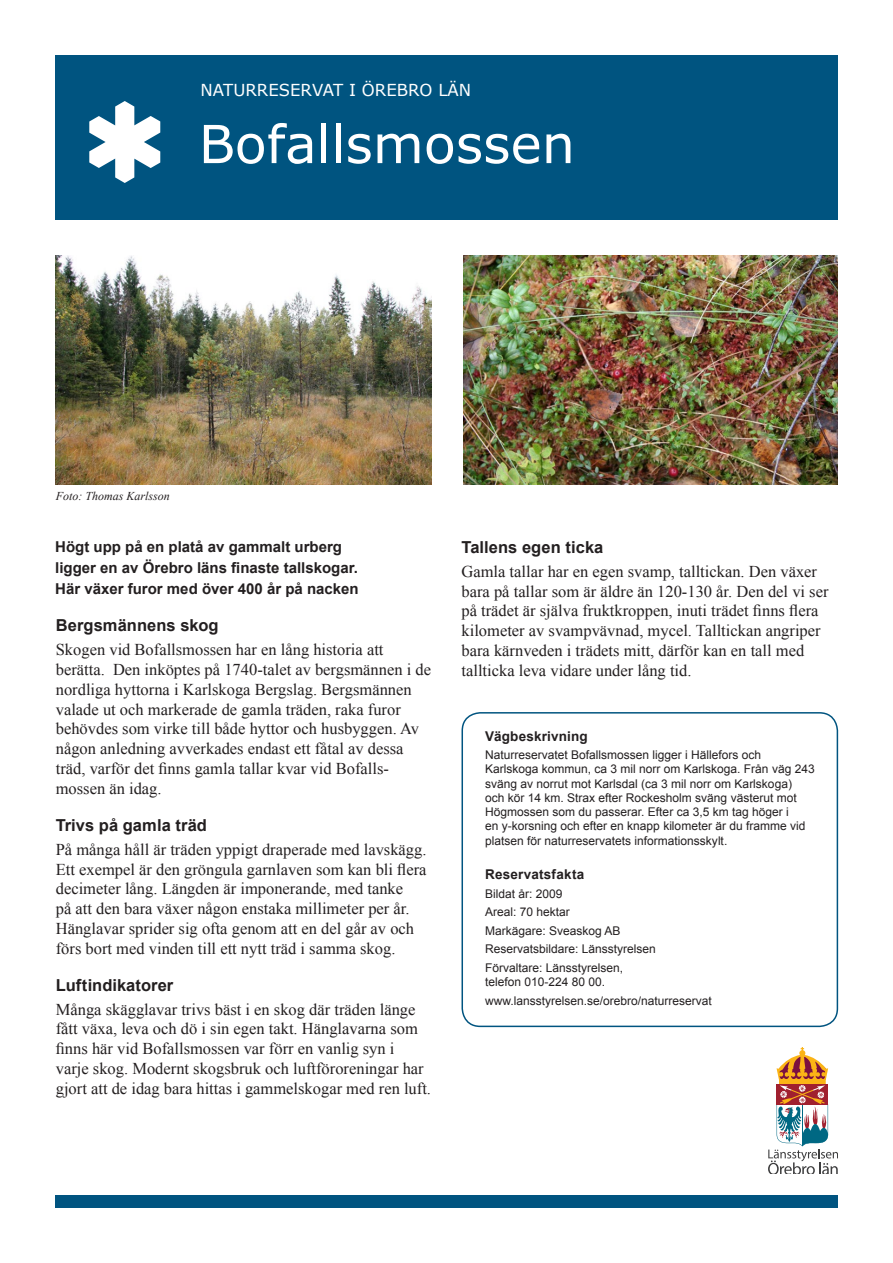
<style>
.page{position:relative;width:893px;height:1263px;background:#fff}
.page>*{position:absolute;margin:0;border:0;box-sizing:border-box;transform-origin:0 0}
.t1{font:52.5px "Verdana";color:#fff}
.t2{font:16.5px/19.8px "Times New Roman";color:#231f20}
.t3{font:700 16.5px "Arial";letter-spacing:.005em;color:#231f20}
.t4{font:16.5px "Verdana";color:#fff}
.t5{font:700 15px/21px "Arial";color:#231f20}
.t6{font:700 13.5px "Arial";letter-spacing:.015em;color:#231f20}
.t7{font:12px/14.2px "Arial";color:#231f20}
.t8{font:italic 12px "Times New Roman";color:#231f20}
</style>
<div class="page">
<div style="left:55px;top:55px;width:783px;height:165px;background:#005480"></div>
<svg style="left:89px;top:101px;width:71px;height:82px"></svg>
<svg style="left:768px;top:1047px;width:70px;height:127px"></svg>
<div style="left:55px;top:1195px;width:783px;height:13px;background:#005480"></div>
<div style="left:461px;top:712px;width:377px;height:315px;border:2px solid #005480;border-radius:18px"></div>
<img style="left:56px;top:255px;width:375px;height:230px">
<img style="left:464px;top:255px;width:374px;height:230px">
<p class="t4" style="left:201px;top:78px;width:272px">NATURRESERVAT I ÖREBRO LÄN</p>
<h1 class="t1" style="left:199px;top:108px;width:378px">Bofallsmossen</h1>
<p class="t8" style="left:56px;top:487px;width:116px">Foto: Thomas Karlsson</p>
<p class="t5" style="left:55px;top:536px;width:305px">Högt upp på en platå av gammalt urberg ligger en av Örebro läns finaste tallskogar.<br>Här växer furor med över 400 år på nacken</p>
<p class="t3" style="left:56px;top:614px;width:164px">Bergsmännens skog</p>
<p class="t2" style="left:56px;top:640px;width:377px">Skogen vid Bofallsmossen har en lång historia att berätta. Den inköptes på 1740-talet av bergsmännen i de nordliga hyttorna i Karlskoga Bergslag. Bergsmännen valade ut och markerade de gamla träden, raka furor behövdes som virke till både hyttor och husbyggen. Av någon anledning avverkades endast ett fåtal av dessa träd, varför det finns gamla tallar kvar vid Bofalls&shy;mossen än idag.</p>
<p class="t3" style="left:56px;top:814px;width:153px">Trivs på gamla träd</p>
<p class="t2" style="left:56px;top:839px;width:372px">På många håll är träden yppigt draperade med lavskägg.<br>Ett exempel är den gröngula garnlaven som kan bli flera decimeter lång. Längden är imponerande, med tanke<br>på att den bara växer någon enstaka millimeter per år.<br>Hänglavar sprider sig ofta genom att en del går av och förs bort med vinden till ett nytt träd i samma skog.</p>
<p class="t3" style="left:56px;top:974px;width:119px">Luftindikatorer</p>
<p class="t2" style="left:56px;top:999px;width:377px">Många skägglavar trivs bäst i en skog där träden länge fått växa, leva och dö i sin egen takt. Hänglavarna som finns här vid Bofallsmossen var förr en vanlig syn i varje skog. Modernt skogsbruk och luftföroreningar har gjort att de idag bara hittas i gammelskogar med ren luft.</p>
<p class="t3" style="left:461px;top:536px;width:143px">Tallens egen ticka</p>
<p class="t2" style="left:461px;top:561px;width:368px">Gamla tallar har en egen svamp, talltickan. Den växer bara på tallar som är äldre än 120-130 år. Den del vi ser på trädet är själva fruktkroppen, inuti trädet finns flera kilometer av svampvävnad, mycel. Talltickan angriper bara kärnveden i trädets mitt, därför kan en tall med tallticka leva vidare under lång tid.</p>
<p class="t6" style="left:485px;top:727px;width:104px">Vägbeskrivning</p>
<p class="t7" style="left:485px;top:748px;width:331px">Naturreservatet Bofallsmossen ligger i Hällefors och Karlskoga kommun, ca 3 mil norr om Karlskoga. Från väg 243 sväng av norrut mot Karlsdal (ca 3 mil norr om Karlskoga)<br>och kör 14 km. Strax efter Rockesholm sväng västerut mot Högmossen som du passerar. Efter ca 3,5 km tag höger i<br>en y-korsning och efter en knapp kilometer är du framme vid platsen för naturreservatets informationsskylt.</p>
<p class="t6" style="left:485px;top:865px;width:101px">Reservatsfakta</p>
<p class="t7" style="left:485px;top:884px;width:172px;line-height:18.5px">Bildat år: 2009<br>Areal: 70 hektar<br>Markägare: Sveaskog AB<br>Reservatsbildare: Länsstyrelsen<br>Förvaltare: Länsstyrelsen,</p>
<p class="t7" style="left:485px;top:973px;width:228px;line-height:18.5px">telefon 010-224 80 00. www.lansstyrelsen.se/orebro/naturreservat</p>
</div>
